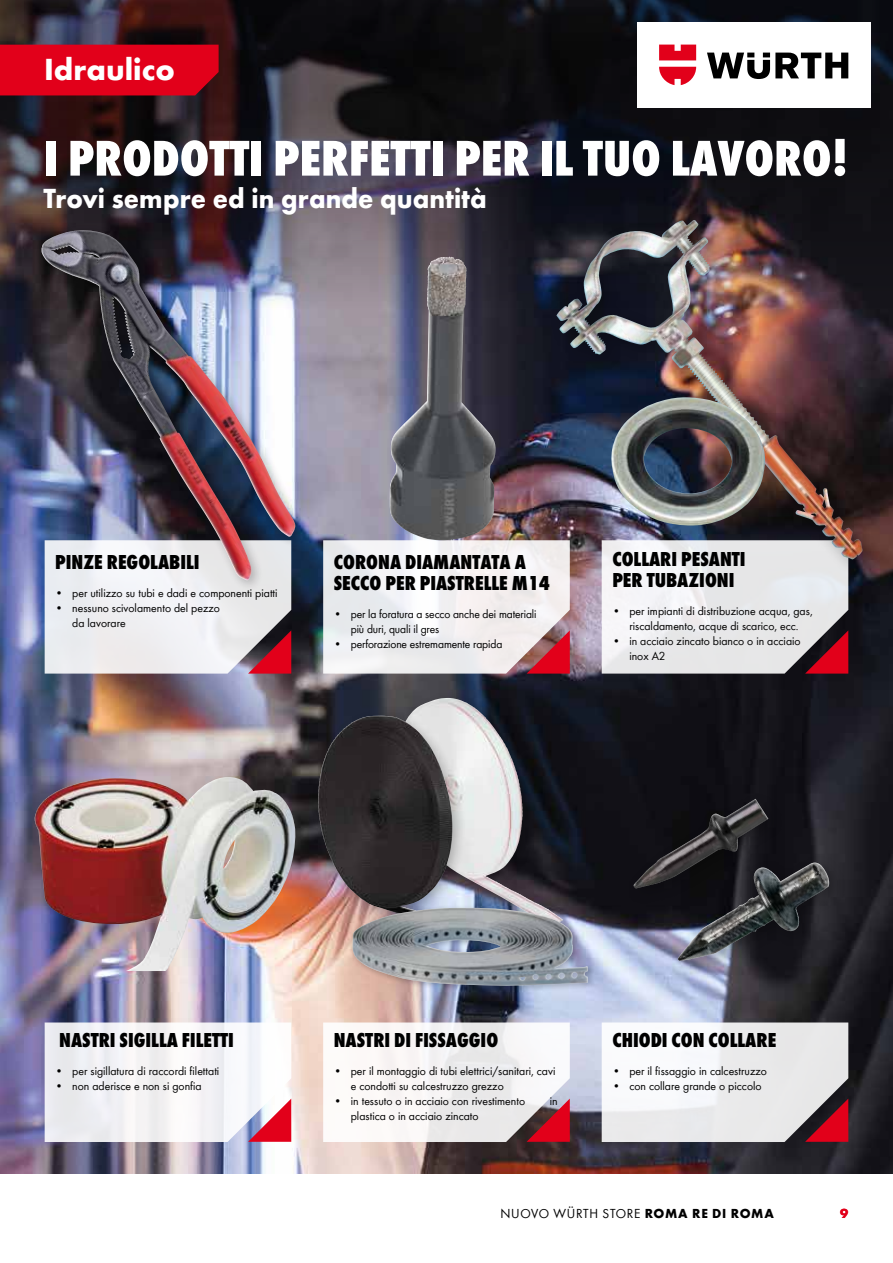
<style>
.page{position:relative;width:893px;height:1263px;background:#fff}
.page>*{position:absolute;margin:0;border:0;box-sizing:border-box;transform-origin:0 0}
.t1{font:800 condensed 52.2px "Wuerth Global";color:#fff}
.t2{font:700 31.5px "Wuerth";color:#fff}
.t3{font:700 28.5px "Wuerth";color:#fff;scale:.94 1}
.t4{font:800 condensed 21px/21px "Wuerth Global";color:#000}
.t5{font:13.5px "Wuerth Global";letter-spacing:.05em;color:#000}
.t6{font:700 13.5px "Wuerth Global";color:#e2001a}
.t7{font:12px/15px "Wuerth Global";color:#000}
.s1{font-weight:700}
</style>
<div class="page">
<img style="left:0;top:402px;width:893px;height:772px">
<svg style="left:0;top:0;width:893px;height:402px;background:#2d2931"></svg>
<div style="left:0;top:45px;width:219px;height:50px;background:#e2001a"></div>
<svg style="left:45px;top:592px;width:246px;height:82px"></svg>
<svg style="left:45px;top:1022px;width:246px;height:120px"></svg>
<svg style="left:323px;top:540px;width:247px;height:134px"></svg>
<svg style="left:323px;top:1022px;width:247px;height:120px"></svg>
<svg style="left:602px;top:577px;width:246px;height:97px"></svg>
<svg style="left:602px;top:1022px;width:246px;height:120px"></svg>
<div style="left:36px;top:224px;width:272px;height:368px;background:#000;opacity:.25"></div>
<img style="left:41px;top:231px;width:211px;height:349px">
<img style="left:427px;top:257px;width:22px;height:46px">
<div style="left:548px;top:211px;width:332px;height:366px;background:#000;opacity:.25"></div>
<img style="left:556px;top:219px;width:137px;height:150px">
<img style="left:611px;top:397px;width:155px;height:129px">
<img style="left:32px;top:777px;width:265px;height:194px">
<div style="left:391px;top:691px;width:184px;height:248px;background:#000;opacity:.25"></div>
<img style="left:398px;top:699px;width:165px;height:205px">
<div style="left:311px;top:709px;width:197px;height:244px;background:#000;opacity:.25"></div>
<img style="left:318px;top:716px;width:57px;height:181px">
<div style="left:349px;top:904px;width:246px;height:89px;background:#000;opacity:.25"></div>
<img style="left:353px;top:908px;width:235px;height:78px">
<div style="left:625px;top:791px;width:160px;height:115px;background:#100f15"></div>
<img style="left:634px;top:799px;width:134px;height:89px">
<div style="left:670px;top:854px;width:177px;height:124px;background:#000;opacity:.25"></div>
<img style="left:678px;top:862px;width:151px;height:99px">
<div style="left:637px;top:22px;width:234px;height:85px;background:#fff"></div>
<svg style="left:707px;top:53px;width:141px;height:26px"></svg>
<svg style="left:659px;top:45px;width:37px;height:40px"></svg>
<h2 class="t2" style="left:44px;top:46px;width:132px">Idraulico</h2>
<h1 class="t1" style="left:44px;top:127px;width:806px">I PRODOTTI PERFETTI PER IL TUO LAVORO!</h1>
<h3 class="t3" style="left:44px;top:177px;width:473px">Trovi sempre ed in grande quantità</h3>
<h3 class="t4" style="left:55px;top:551px;width:146px">PINZE REGOLABILI</h3>
<p class="t7" style="left:55px;top:585px;width:224px">• per utilizzo su tubi e dadi e componenti piatti</p>
<p class="t7" style="left:72px;top:600px;width:149px;text-indent:-17px">• nessuno scivolamento del pezzo da lavorare</p>
<h3 class="t4" style="left:334px;top:551px;width:218px">CORONA DIAMANTATA A<br>SECCO PER PIASTRELLE M14</h3>
<p class="t7" style="left:351px;top:606px;width:187px;text-indent:-17px">• per la foratura a secco anche dei materiali più duri, quali il gres</p>
<p class="t7" style="left:334px;top:636px;width:170px">• perforazione estremamente rapida</p>
<h3 class="t4" style="left:612px;top:548px;width:135px">COLLARI PESANTI<br>PER TUBAZIONI</h3>
<p class="t7" style="left:612px;top:603px;width:202px;text-align:center">• per impianti di distribuzione acqua, gas, riscaldamento, acque di scarico, ecc.</p>
<p class="t7" style="left:629px;top:633px;width:173px;text-indent:-17px">• in acciaio zincato bianco o in acciaio inox A2</p>
<h3 class="t4" style="left:59px;top:1029px;width:176px">NASTRI SIGILLA FILETTI</h3>
<p class="t7" style="left:55px;top:1063px;width:166px">• per sigillatura di raccordi filettati</p>
<p class="t7" style="left:55px;top:1078px;width:148px">• non aderisce e non si gonfia</p>
<h3 class="t4" style="left:334px;top:1029px;width:166px">NASTRI DI FISSAGGIO</h3>
<p class="t7" style="left:351px;top:1063px;width:206px;text-indent:-17px">• per il montaggio di tubi elettrici/sanitari, cavi e condotti su calcestruzzo grezzo</p>
<p class="t7" style="left:334px;top:1093px;width:193px">• in tessuto o in acciaio con rivestimento</p>
<p class="t7" style="left:550px;top:1093px;width:9px">in</p>
<p class="t7" style="left:351px;top:1108px;width:129px">plastica o in acciaio zincato</p>
<h3 class="t4" style="left:612px;top:1029px;width:165px">CHIODI CON COLLARE</h3>
<p class="t7" style="left:612px;top:1063px;width:156px">• per il fissaggio in calcestruzzo</p>
<p class="t7" style="left:612px;top:1078px;width:151px">• con collare grande o piccolo</p>
<p class="t5" style="left:500px;top:1206px;width:275px">NUOVO WÜRTH STORE <span class="s1">ROMA RE DI ROMA</span></p>
<p class="t6" style="left:840px;top:1206px;width:10px">9</p>
</div>
